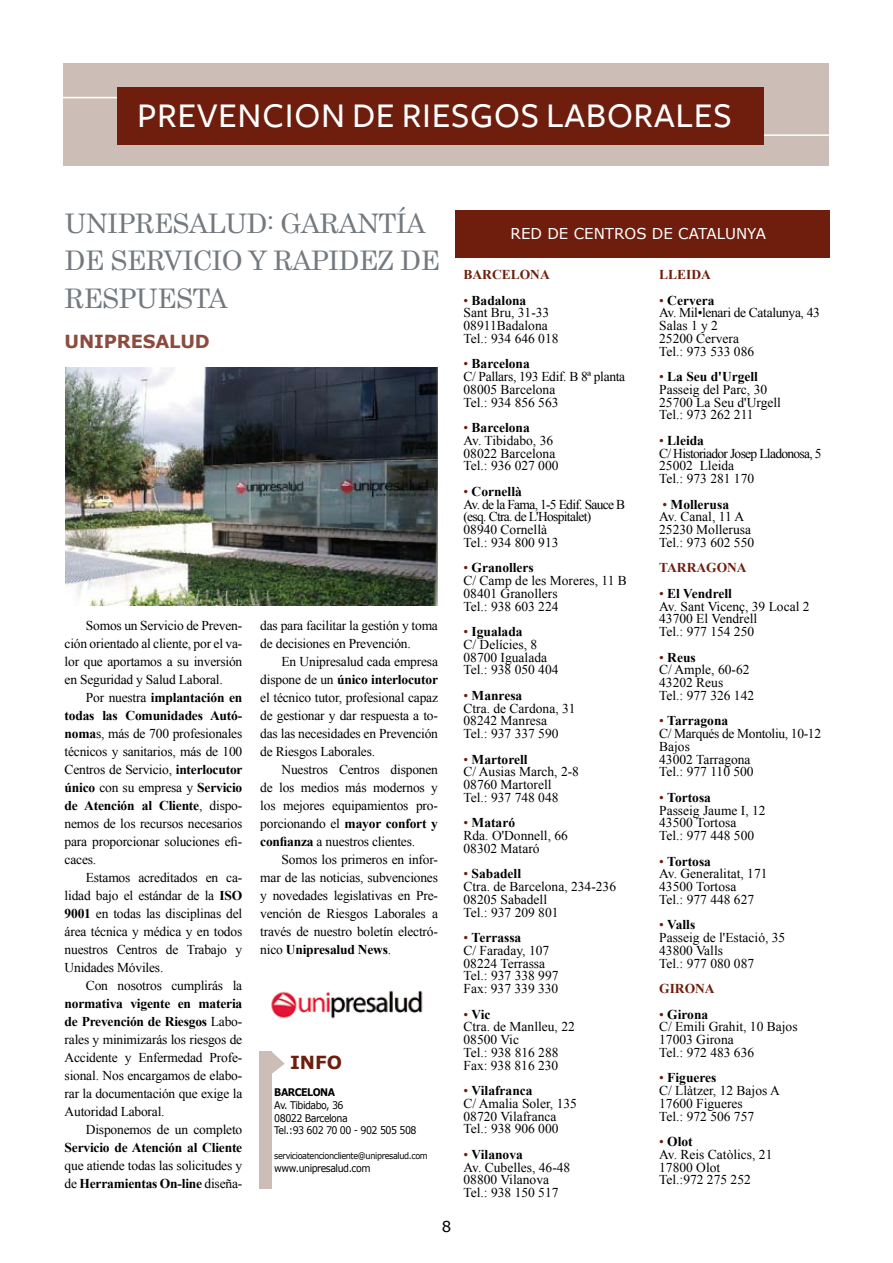
<style>
.page{position:relative;width:893px;height:1263px;background:#fff}
.page>*{position:absolute;margin:0;border:0;box-sizing:border-box;transform-origin:0 0}
.t1{font:500 36px "Freight Sans";letter-spacing:.02em;color:#fff}
.t2{font:27px/37.5px "Century";letter-spacing:-.025em;color:#72797f}
.t3{font:700 18px "Verdana";letter-spacing:-.01em;color:#8c4b3e}
.t4{font:700 18px "Verdana";color:#6f1e0e}
.t5{font:15px "Verdana";color:#fff}
.t6{font:15px "Verdana";color:#000}
.t7{font:13.5px/12.8px "Times New Roman";color:#000}
.t8{font:13.5px/12.8px "Times New Roman";letter-spacing:-.05em;color:#000}
.t9{font:700 13.5px "Times New Roman";color:#6f1e0e}
.t10{font:700 13.5px "Times New Roman";letter-spacing:-.015em;color:#000}
.t11{font:10.5px/12.6px "Verdana";letter-spacing:-.05em;color:#000;scale:.9 1}
.t12{font:700 10.5px "Verdana";letter-spacing:-.05em;color:#000;scale:.9 1}
.t13{font:9px "Verdana";letter-spacing:-.045em;color:#000;scale:.9 1}
.s1{font-weight:700}
.s2{color:#6f1e0e}
</style>
<div class="page">
<div style="left:64px;top:64px;width:765px;height:102px;background:#ccbeb6"></div>
<hr style="left:0;top:97px;width:120px;height:1px;background:#fff">
<hr style="left:761px;top:134px;width:129px;height:2px;background:#fff">
<div style="left:117px;top:87px;width:646px;height:58px;background:#6f1e0e"></div>
<img style="left:65px;top:367px;width:373px;height:239px">
<div style="left:455px;top:210px;width:374px;height:48px;background:#6f1e0e"></div>
<img style="left:271px;top:990px;width:152px;height:29px">
<div style="left:259px;top:1051px;width:12px;height:138px;background:#ccbeb6"></div>
<svg style="left:271px;top:1051px;width:14px;height:23px"></svg>
<h1 class="t1" style="left:137px;top:95px;width:596px">PREVENCION DE RIESGOS LABORALES</h1>
<h2 class="t2" style="left:65px;top:202px;width:377px">UNIPRESALUD: GARANTÍA<br>DE SERVICIO Y RAPIDEZ DE<br>RESPUESTA</h2>
<h3 class="t3" style="left:65px;top:330px;width:147px">UNIPRESALUD</h3>
<p class="t7" style="left:65px;top:616px;width:179px;line-height:18px;text-align:justify;text-indent:21px">Somos un Servicio de Preven&shy;ción orientado al cliente, por el va&shy;lor que aportamos a su inversión en Seguridad y Salud Laboral.</p>
<p class="t7" style="left:65px;top:688px;width:179px;line-height:18px;text-align:justify;text-indent:21px">Por nuestra <span class="s1">implantación en todas las Comunidades Autó&shy;noma</span>s, más de 700 profesionales técnicos y sanitarios, más de 100<br>Centros de Servicio, <span class="s1">interlocutor único</span> con su empresa y <span class="s1">Servicio de Atención al Cliente</span>, dispo&shy;nemos de los recursos necesarios para proporcionar soluciones efi&shy;caces.</p>
<p class="t7" style="left:65px;top:868px;width:179px;line-height:18px;text-align:justify;text-indent:21px">Estamos acreditados en ca&shy;lidad bajo el estándar de la <span class="s1">ISO 9001</span> en todas las disciplinas del área técnica y médica y en todos nuestros Centros de Trabajo y Unidades Móviles.</p>
<p class="t7" style="left:86px;top:979px;width:158px">Con nosotros cumplirás la</p>
<p class="t7" style="left:65px;top:994px;width:179px;line-height:18px;text-align:justify"><span class="s1">normativa vigente en materia de Prevención de Riesgos</span> Labo&shy;rales y minimizarás los riesgos de Accidente y Enfermedad Profe&shy;sional. Nos encargamos de elabo&shy;rar la documentación que exige la Autoridad Laboral.</p>
<p class="t7" style="left:86px;top:1123px;width:158px">Disponemos de un completo</p>
<p class="t10" style="left:65px;top:1138px;width:179px">Servicio de Atención al Cliente</p>
<p class="t7" style="left:65px;top:1156px;width:179px;line-height:18px">que atiende todas las solicitudes y de <span class="s1">Herramientas On-line</span> diseña-</p>
<p class="t7" style="left:260px;top:616px;width:179px;line-height:18px">das para facilitar la gestión y toma de decisiones en Prevención.</p>
<p class="t7" style="left:260px;top:652px;width:179px;line-height:18px;text-align:justify;text-indent:21px">En Unipresalud cada empresa dispone de un <span class="s1">único interlocutor </span>el técnico tutor, profesional capaz de gestionar y dar respuesta a to&shy;das las necesidades en Prevención de Riesgos Laborales.</p>
<p class="t7" style="left:260px;top:760px;width:179px;line-height:18px;text-align:justify;text-indent:21px">Nuestros Centros disponen de los medios más modernos y los mejores equipamientos pro&shy;porcionando el <span class="s1">mayor confort y confianza</span> a nuestros clientes.</p>
<p class="t7" style="left:260px;top:850px;width:179px;line-height:18px;text-align:justify;text-indent:21px">Somos los primeros en infor&shy;mar de las noticias, subvenciones y novedades legislativas en Pre&shy;vención de Riesgos Laborales a través de nuestro boletín electró&shy;nico <span class="s1">Unipresalud News</span>.</p>
<h3 class="t4" style="left:290px;top:1051px;width:54px">INFO</h3>
<p class="t12" style="left:274px;top:1086px;width:69px">BARCELONA</p>
<p class="t11" style="left:274px;top:1098px;width:160px">Av. Tibidabo, 36<br>08022 Barcelona<br>Tel.:93 602 70 00 - 902 505 508</p>
<p class="t13" style="left:274px;top:1150px;width:172px">servicioatencioncliente@unipresalud.com</p>
<p class="t11" style="left:274px;top:1161px;width:108px">www.unipresalud.com</p>
<p class="t6" style="left:442px;top:1217px;width:11px">8</p>
<p class="t5" style="left:511px;top:224px;width:257px">RED DE CENTROS DE CATALUNYA</p>
<p class="t9" style="left:463px;top:265px;width:88px">BARCELONA</p>
<p class="t7" style="left:463px;top:294px;width:97px"><span class="s2">•</span> <span class="s1">Badalona<br></span>Sant Bru, 31-33<br>08911Badalona<br>Tel.: 934 646 018</p>
<p class="t7" style="left:463px;top:357px;width:163px"><span class="s2">•</span> <span class="s1">Barcelona<br></span>C/ Pallars, 193 Edif. B 8ª planta<br>08005 Barcelona<br>Tel.: 934 856 563</p>
<p class="t7" style="left:463px;top:421px;width:97px"><span class="s2">•</span> <span class="s1">Barcelona<br></span>Av. Tibidabo, 36<br>08022 Barcelona<br>Tel.: 936 027 000</p>
<p class="t8" style="left:463px;top:485px;width:163px"><span class="s2">•</span> <span class="s1">Cornellà<br></span>Av. de la Fama, 1-5 Edif. Sauce B (esq. Ctra. de L'Hospitalet)<br>08940 Cornellà<br>Tel.: 934 800 913</p>
<p class="t7" style="left:463px;top:561px;width:165px"><span class="s2">•</span> <span class="s1">Granollers<br></span>C/ Camp de les Moreres, 11 B<br>08401 Granollers<br>Tel.: 938 603 224</p>
<p class="t7" style="left:463px;top:625px;width:97px"><span class="s2">•</span> <span class="s1">Igualada<br></span>C/ Delícies, 8<br>08700 Igualada<br>Tel.: 938 050 404</p>
<p class="t7" style="left:463px;top:689px;width:114px"><span class="s2">•</span> <span class="s1">Manresa<br></span>Ctra. de Cardona, 31<br>08242 Manresa<br>Tel.: 937 337 590</p>
<p class="t7" style="left:463px;top:752px;width:117px"><span class="s2">•</span> <span class="s1">Martorell<br></span>C/ Ausias March, 2-8<br>08760 Martorell<br>Tel.: 937 748 048</p>
<p class="t7" style="left:463px;top:816px;width:106px"><span class="s2">•</span> <span class="s1">Mataró<br></span>Rda. O'Donnell, 66<br>08302 Mataró</p>
<p class="t7" style="left:463px;top:867px;width:154px"><span class="s2">•</span> <span class="s1">Sabadell<br></span>Ctra. de Barcelona, 234-236<br>08205 Sabadell<br>Tel.: 937 209 801</p>
<p class="t7" style="left:463px;top:931px;width:97px"><span class="s2">•</span> <span class="s1">Terrassa<br></span>C/ Faraday, 107<br>08224 Terrassa<br>Tel.: 937 338 997<br>Fax: 937 339 330</p>
<p class="t7" style="left:463px;top:1007px;width:113px"><span class="s2">•</span> <span class="s1">Vic<br></span>Ctra. de Manlleu, 22<br>08500 Vic<br>Tel.: 938 816 288<br>Fax: 938 816 230</p>
<p class="t7" style="left:463px;top:1084px;width:115px"><span class="s2">•</span> <span class="s1">Vilafranca<br></span>C/ Amalia Soler, 135<br>08720 Vilafranca<br>Tel.: 938 906 000</p>
<p class="t7" style="left:463px;top:1148px;width:108px"><span class="s2">•</span> <span class="s1">Vilanova<br></span>Av. Cubelles, 46-48<br>08800 Vilanova<br>Tel.: 938 150 517</p>
<p class="t9" style="left:659px;top:265px;width:53px">LLEIDA</p>
<p class="t7" style="left:659px;top:294px;width:162px"><span class="s2">•</span> <span class="s1">Cervera<br></span>Av. Mil•lenari de Catalunya, 43<br>Salas 1 y 2<br>25200 Cervera<br>Tel.: 973 533 086</p>
<p class="t7" style="left:659px;top:370px;width:123px"><span class="s2">•</span> <span class="s1">La Seu d'Urgell<br></span>Passeig del Parc, 30<br>25700 La Seu d'Urgell<br>Tel.: 973 262 211</p>
<p class="t8" style="left:659px;top:434px;width:164px"><span class="s2">•</span> <span class="s1">Lleida<br></span>C/ Historiador Josep Lladonosa, 5<br>25002 Lleida<br>Tel.: 973 281 170</p>
<p class="t7" style="left:659px;top:497px;width:97px"><span class="s2">•</span> <span class="s1">Mollerusa<br></span>Av. Canal, 11 A<br>25230 Mollerusa<br>Tel.: 973 602 550</p>
<p class="t9" style="left:659px;top:558px;width:89px">TARRAGONA</p>
<p class="t7" style="left:659px;top:587px;width:152px"><span class="s2">•</span> <span class="s1">El Vendrell<br></span>Av. Sant Vicenç, 39 Local 2<br>43700 El Vendrell<br>Tel.: 977 154 250</p>
<p class="t7" style="left:659px;top:650px;width:97px"><span class="s2">•</span> <span class="s1">Reus<br></span>C/ Ample, 60-62<br>43202 Reus<br>Tel.: 977 326 142</p>
<p class="t7" style="left:659px;top:714px;width:163px"><span class="s2">•</span> <span class="s1">Tarragona<br></span>C/ Marqués de Montoliu, 10-12<br>Bajos<br>43002 Tarragona<br>Tel.: 977 110 500</p>
<p class="t7" style="left:659px;top:791px;width:108px"><span class="s2">•</span> <span class="s1">Tortosa<br></span>Passeig Jaume I, 12<br>43500 Tortosa<br>Tel.: 977 448 500</p>
<p class="t7" style="left:659px;top:854px;width:110px"><span class="s2">•</span> <span class="s1">Tortosa<br></span>Av. Generalitat, 171<br>43500 Tortosa<br>Tel.: 977 448 627</p>
<p class="t7" style="left:659px;top:918px;width:128px"><span class="s2">•</span> <span class="s1">Valls<br></span>Passeig de l'Estació, 35<br>43800 Valls<br>Tel.: 977 080 087</p>
<p class="t9" style="left:659px;top:979px;width:57px">GIRONA</p>
<p class="t7" style="left:659px;top:1007px;width:140px"><span class="s2">•</span> <span class="s1">Girona<br></span>C/ Emili Grahit, 10 Bajos<br>17003 Girona<br>Tel.: 972 483 636</p>
<p class="t7" style="left:659px;top:1071px;width:122px"><span class="s2">•</span> <span class="s1">Figueres<br></span>C/ Llàtzer, 12 Bajos A<br>17600 Figueres<br>Tel.: 972 506 757</p>
<p class="t7" style="left:659px;top:1135px;width:115px"><span class="s2">•</span> <span class="s1">Olot<br></span>Av. Reis Catòlics, 21<br>17800 Olot<br>Tel.:972 275 252</p>
</div>
